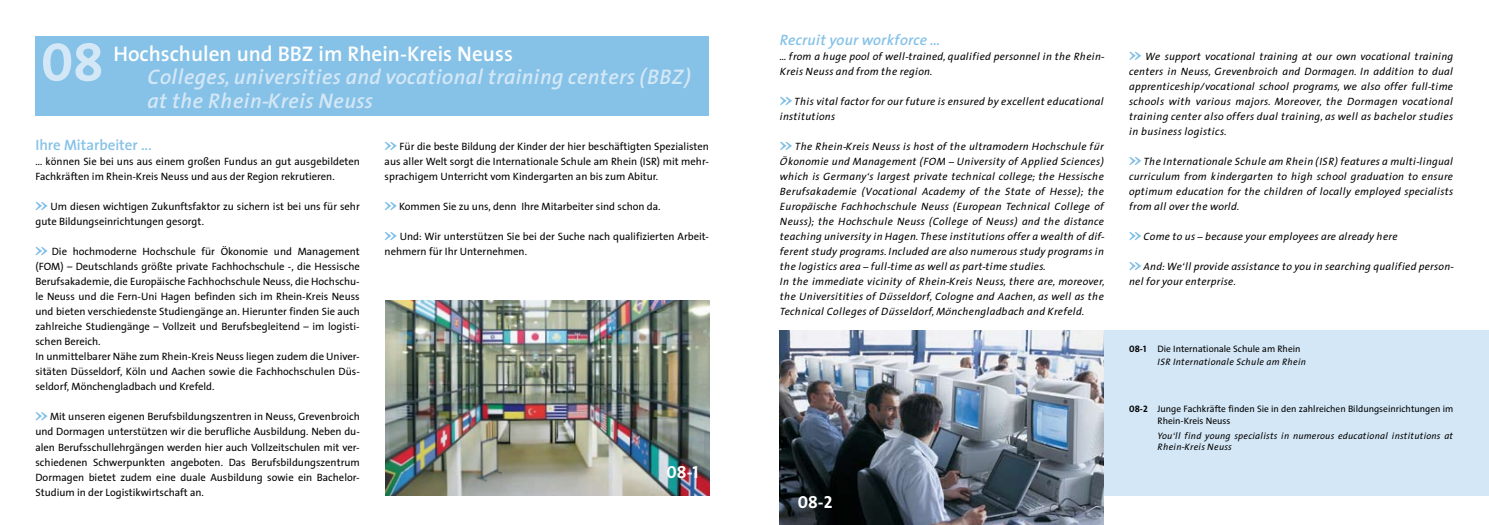
<style>
.page{position:relative;width:1489px;height:525px;background:#fff}
.page>*{position:absolute;margin:0;border:0;box-sizing:border-box;transform-origin:0 0}
.t1{font:54.62px "Thesis Sans Bold Caps";color:#d4e7f6}
.t2{font:italic 600 21.25px/23.8px "Thesis Sans";letter-spacing:-.01em;color:#d4e7f6}
.t3{font:600 21.25px "Thesis Sans";color:#fff}
.t4{font:17.5px "Thesis Sans Bold Caps";color:#fff}
.t5{font:italic 600 15px "Thesis Sans";letter-spacing:-.01em;color:#86c2e7}
.t6{font:600 15px "Thesis Sans";color:#86c2e7}
.t7{font:italic 10.62px/15px "Thesis Sans";letter-spacing:-.01em;color:#000}
.t8{font:10.62px/15px "Thesis Sans";color:#000}
.t9{font:9.38px/12.5px "Thesis Sans";color:#000}
.t10{font:italic 9.38px/11.2px "Thesis Sans";letter-spacing:-.01em;color:#000}
.s1{font-family:"Thesis Sans Bold Caps"}
.s2{font-style:italic}
</style>
<div class="page">
<div style="left:35px;top:36px;width:674px;height:79px;background:#86c2e7"></div>
<svg style="left:35px;top:202px;width:13px;height:8px"></svg>
<svg style="left:35px;top:247px;width:13px;height:8px"></svg>
<svg style="left:35px;top:412px;width:13px;height:8px"></svg>
<svg style="left:384px;top:142px;width:13px;height:8px"></svg>
<svg style="left:384px;top:202px;width:13px;height:8px"></svg>
<svg style="left:384px;top:232px;width:13px;height:8px"></svg>
<svg style="left:780px;top:97px;width:12px;height:8px"></svg>
<svg style="left:780px;top:142px;width:12px;height:8px"></svg>
<svg style="left:1129px;top:52px;width:12px;height:8px"></svg>
<svg style="left:1129px;top:157px;width:12px;height:8px"></svg>
<svg style="left:1129px;top:232px;width:12px;height:8px"></svg>
<svg style="left:1129px;top:262px;width:12px;height:8px"></svg>
<div style="left:780px;top:330px;width:708px;height:165px;background:#d4e7f6"></div>
<img style="left:385px;top:300px;width:324px;height:195px">
<img style="left:780px;top:330px;width:322px;height:194px">
<h1 class="t1" style="left:41px;top:32px;width:64px">08</h1>
<h2 class="t3" style="left:113px;top:42px;width:401px">Hochschulen und BBZ im Rhein-Kreis Neuss</h2>
<h2 class="t2" style="left:147px;top:65px;width:545px">Colleges, universities and vocational training centers (BBZ) at the Rhein-Kreis Neuss</h2>
<h3 class="t6" style="left:35px;top:137px;width:118px">Ihre Mitarbeiter ...</h3>
<p class="t8" style="left:35px;top:155px;width:326px">… können Sie bei uns aus einem großen Fundus an gut ausgebildeten<br>Fachkräften im Rhein-Kreis Neuss und aus der Region rekrutieren.</p>
<p class="t8" style="left:35px;top:200px;width:326px;text-indent:15px">Um diesen wichtigen Zukunftsfaktor zu sichern ist bei uns für sehr gute Bildungseinrichtungen gesorgt.</p>
<p class="t8" style="left:35px;top:245px;width:326px;text-indent:16px">Die hochmoderne Hochschule für Ökonomie und Management (FOM) – Deutschlands größte private Fachhochschule -, die Hessische Berufsakademie, die Europäische Fachhochschule Neuss, die Hochschu&shy;le Neuss und die Fern-Uni Hagen befinden sich im Rhein-Kreis Neuss und bieten verschiedenste Studiengänge an. Hierunter finden Sie auch zahlreiche Studiengänge – Vollzeit und Berufsbegleitend – im logisti&shy;schen Bereich.<br>In unmittelbarer Nähe zum Rhein-Kreis Neuss liegen zudem die Univer&shy;sitäten Düsseldorf, Köln und Aachen sowie die Fachhochschulen Düs&shy;seldorf, Mönchengladbach und Krefeld.</p>
<p class="t8" style="left:35px;top:410px;width:326px;text-align:justify;text-indent:15px">Mit unseren eigenen Berufsbildungszentren in Neuss, Grevenbroich und Dormagen unterstützen wir die berufliche Ausbildung. Neben du&shy;alen Berufsschullehrgängen werden hier auch Vollzeitschulen mit ver&shy;schiedenen Schwerpunkten angeboten. Das Berufsbildungszentrum Dormagen bietet zudem eine duale Ausbildung sowie ein Bachelor-Studium in der Logistikwirtschaft an.</p>
<p class="t8" style="left:384px;top:140px;width:326px;text-align:justify;text-indent:15px">Für die beste Bildung der Kinder der hier beschäftigten Spezialisten aus aller Welt sorgt die Internationale Schule am Rhein (ISR) mit mehr&shy;sprachigem Unterricht vom Kindergarten an bis zum Abitur.</p>
<p class="t8" style="left:399px;top:200px;width:263px">Kommen Sie zu uns, denn Ihre Mitarbeiter sind schon da.</p>
<p class="t8" style="left:384px;top:230px;width:326px;text-indent:15px">Und: Wir unterstützen Sie bei der Suche nach qualifizierten Arbeit&shy;nehmern für Ihr Unternehmen.</p>
<h3 class="t4" style="left:666px;top:462px;width:33px">08-1</h3>
<h3 class="t5" style="left:780px;top:32px;width:161px">Recruit your workforce …</h3>
<p class="t7" style="left:780px;top:49px;width:326px">… from a huge pool of well-trained, qualified personnel in the Rhein-<br>Kreis Neuss and from the region.</p>
<p class="t7" style="left:780px;top:94px;width:326px;text-indent:14px">This vital factor for our future is ensured by excellent educational institutions</p>
<p class="t7" style="left:780px;top:139px;width:326px;text-indent:15px">The Rhein-Kreis Neuss is host of the ultramodern Hochschule für Ökonomie und Management (FOM – University of Applied Sciences) which is Germany‘s largest private technical college; the Hessische Berufsakademie (Vocational Academy of the State of Hesse); the Europäische Fachhochschule Neuss (European Technical College of Neuss); the Hochschule Neuss (College of Neuss) and the distance teaching university in Hagen. These institutions offer a wealth of dif&shy;ferent study programs. Included are also numerous study programs in the logistics area – full-time as well as part-time studies.<br>In the immediate vicinity of Rhein-Kreis Neuss, there are, moreover, the Universitities of Düsseldorf, Cologne and Aachen, as well as the Technical Colleges of Düsseldorf, Mönchengladbach and Krefeld.</p>
<h3 class="t4" style="left:797px;top:492px;width:36px">08-2</h3>
<p class="t7" style="left:1129px;top:49px;width:326px;text-align:justify;text-indent:16px">We support vocational training at our own vocational training centers in Neuss, Grevenbroich and Dormagen. In addition to dual apprenticeship/vocational school programs, we also offer full-time schools with various majors. Moreover, the Dormagen vocational training center also offers dual training, as well as bachelor studies in business logistics.</p>
<p class="t7" style="left:1129px;top:154px;width:326px;text-align:justify;text-indent:14px">The Internationale Schule am Rhein (ISR) features a multi-lingual curriculum from kindergarten to high school graduation to ensure optimum education for the children of locally employed specialists from all over the world.</p>
<p class="t7" style="left:1143px;top:229px;width:256px">Come to us – because your employees are already here</p>
<p class="t7" style="left:1129px;top:259px;width:326px;text-indent:14px">And: We‘ll provide assistance to you in searching qualified person&shy;nel for your enterprise.</p>
<p class="t9" style="left:1157px;top:343px;width:150px;text-indent:-28px"><span class="s1">08-1</span> Die Internationale Schule am Rhein<br><span class="s2">ISR Internationale Schule am Rhein</span></p>
<p class="t9" style="left:1157px;top:404px;width:297px;line-height:11.2px;text-indent:-28px"><span class="s1">08-2</span> Junge Fachkräfte finden Sie in den zahlreichen Bildungseinrichtungen im<br>Rhein-Kreis Neuss</p>
<p class="t10" style="left:1157px;top:430px;width:297px">You‘ll find young specialists in numerous educational institutions at<br>Rhein-Kreis Neuss</p>
</div>
